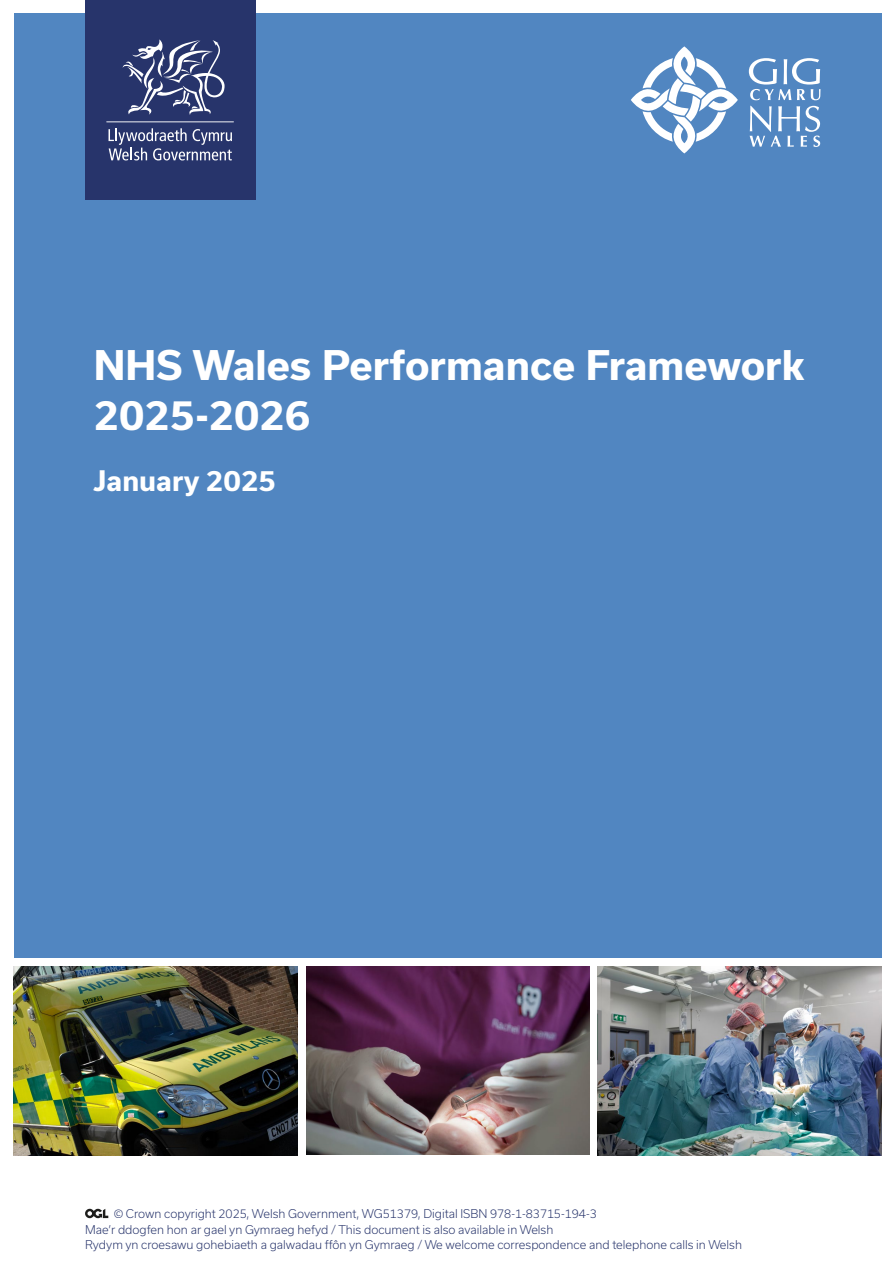
<style>
.page{position:relative;width:893px;height:1263px;background:#fff}
.page>*{position:absolute;margin:0;border:0;box-sizing:border-box;transform-origin:0 0}
.H1_Cover_Heading{font:700 39px/49.5px "Usual";color:#fff}
.Cover_Date{font:700 27px "Usual";color:#fff}
.Credits{font:300 11.55px/15.5px "Usual";color:#27346b}
</style>
<div class="page">
<div style="left:14px;top:13px;width:867px;height:944px;background:#5186c1"></div>
<svg style="left:631px;top:46px;width:107px;height:107px"></svg>
<svg style="left:750px;top:106px;width:70px;height:41px"></svg>
<svg style="left:749px;top:58px;width:72px;height:42px"></svg>
<div style="left:85px;top:0;width:170px;height:200px;background:#27346b"></div>
<svg style="left:123px;top:39px;width:102px;height:76px"></svg>
<svg style="left:109px;top:128px;width:123px;height:32px"></svg>
<hr style="left:106px;top:121px;width:128px;height:1px;background:#fff">
<img style="left:14px;top:966px;width:284px;height:189px">
<img style="left:306px;top:966px;width:284px;height:189px">
<img style="left:597px;top:966px;width:284px;height:189px">
<svg style="left:85px;top:1209px;width:23px;height:9px"></svg>
<h1 class="H1_Cover_Heading" style="left:94px;top:341px;width:712px">NHS Wales Performance Framework<br>2025-2026</h1>
<p class="Cover_Date" style="left:94px;top:465px;width:184px">January 2025</p>
<p class="Credits" style="left:85px;top:1206px;width:658px;text-indent:29px">© Crown copyright 2025, Welsh Government, WG51379, Digital ISBN 978-1-83715-194-3<br>Mae’r ddogfen hon ar gael yn Gymraeg hefyd / This document is also available in Welsh<br>Rydym yn croesawu gohebiaeth a galwadau ffôn yn Gymraeg / We welcome correspondence and telephone calls in Welsh</p>
</div>
